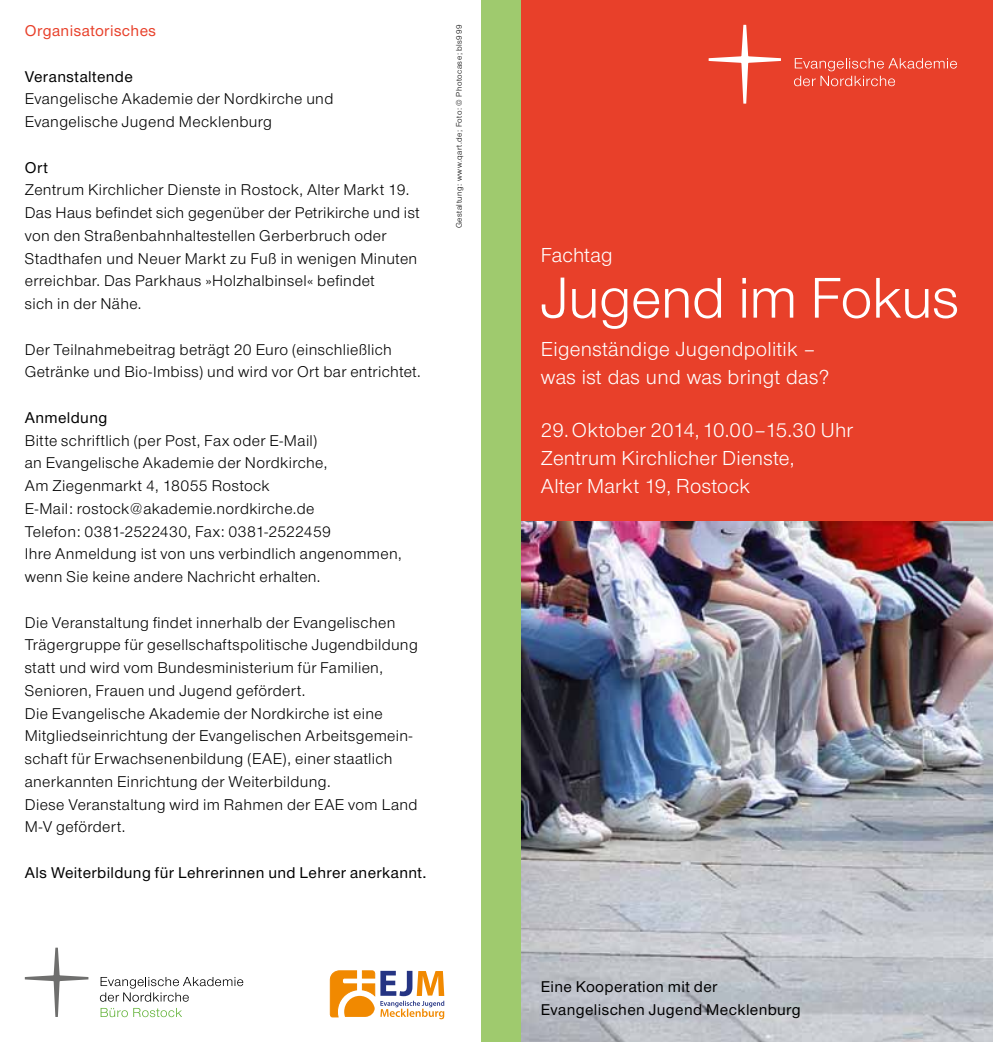
<style>
.page{position:relative;width:993px;height:1042px;background:#fff}
.page>*{position:absolute;margin:0;border:0;box-sizing:border-box;transform-origin:0 0}
.t1{font:59.5px "Nordelbica";letter-spacing:-.01em;color:#fff}
.t2{font:21px/28px "Nordelbica";letter-spacing:.015em;color:#fff}
.t3{font:16.1px/22.8px "Nordelbica";letter-spacing:.025em;color:#000}
.t4{font:500 16.1px/22.8px "Nordelbica";letter-spacing:.025em;color:#000}
.t5{font:500 16.1px "Nordelbica";letter-spacing:.025em;color:#e8402a}
.t6{font:8.4px "Nordelbica";letter-spacing:.06em;color:#000}
</style>
<div class="page">
<img style="left:521px;top:521px;width:471px;height:521px">
<div style="left:521px;top:0;width:471px;height:521px;background:#e8402a"></div>
<svg style="left:708px;top:25px;width:72px;height:79px"></svg>
<svg style="left:794px;top:58px;width:162px;height:28px"></svg>
<div style="left:481px;top:0;width:40px;height:1042px;background:#9fca6e"></div>
<svg style="left:25px;top:947px;width:63px;height:70px"></svg>
<svg style="left:100px;top:977px;width:143px;height:24px"></svg>
<svg style="left:101px;top:1008px;width:81px;height:9px"></svg>
<svg style="left:329px;top:970px;width:115px;height:49px"></svg>
<p class="t5" style="left:25px;top:21px;width:133px">Organisatorisches</p>
<p class="t4" style="left:25px;top:65px;width:109px">Veranstaltende</p>
<p class="t3" style="left:25px;top:88px;width:310px">Evangelische Akademie der Nordkirche und<br>Evangelische Jugend Mecklenburg</p>
<p class="t4" style="left:25px;top:156px;width:25px">Ort</p>
<p class="t3" style="left:25px;top:179px;width:396px">Zentrum Kirchlicher Dienste in Rostock, Alter Markt 19.<br>Das Haus befindet sich gegenüber der Petrikirche und ist von den Straßenbahnhaltestellen Gerberbruch oder Stadthafen und Neuer Markt zu Fuß in wenigen Minuten erreichbar. Das Parkhaus »Holzhalbinsel« befindet<br>sich in der Nähe.</p>
<p class="t3" style="left:25px;top:338px;width:397px">Der Teilnahmebeitrag beträgt 20 Euro (einschließlich<br>Getränke und Bio-Imbiss) und wird vor Ort bar entrichtet.</p>
<p class="t4" style="left:25px;top:406px;width:84px">Anmeldung</p>
<p class="t3" style="left:25px;top:429px;width:378px">Bitte schriftlich (per Post, Fax oder E-Mail)<br>an Evangelische Akademie der Nordkirche,<br>Am Ziegenmarkt 4, 18055 Rostock<br>E-Mail: rostock@akademie.nordkirche.de<br>Telefon: 0381-2522430, Fax: 0381-2522459<br>Ihre Anmeldung ist von uns verbindlich angenommen, wenn Sie keine andere Nachricht erhalten.</p>
<p class="t3" style="left:25px;top:611px;width:394px">Die Veranstaltung findet innerhalb der Evangelischen Trägergruppe für gesellschaftspolitische Jugendbildung statt und wird vom Bundesministerium für Familien, Senioren, Frauen und Jugend gefördert.<br>Die Evangelische Akademie der Nordkirche ist eine Mitgliedseinrichtung der Evangelischen Arbeitsgemein&shy;schaft für Erwachsenenbildung (EAE), einer staatlich anerkannten Einrichtung der Weiterbildung.<br>Diese Veranstaltung wird im Rahmen der EAE vom Land M-V gefördert.</p>
<p class="t4" style="left:25px;top:861px;width:403px">Als Weiterbildung für Lehrerinnen und Lehrer anerkannt.</p>
<p class="t6" style="left:454px;top:228px;width:205px;rotate:-90deg">Gestaltung: www.qart.de; Foto: © Photocase; bls999</p>
<h2 class="t2" style="left:540px;top:241px;width:73px">Fachtag</h2>
<h1 class="t1" style="left:540px;top:264px;width:419px">Jugend im Fokus</h1>
<h2 class="t2" style="left:540px;top:335px;width:289px">Eigenständige Jugendpolitik – was ist das und was bringt das?</h2>
<h2 class="t2" style="left:540px;top:416px;width:313px">29. Oktober 2014, 10.00–15.30 Uhr<br>Zentrum Kirchlicher Dienste,<br>Alter Markt 19, Rostock</h2>
<p class="t4" style="left:540px;top:975px;width:261px">Eine Kooperation mit der<br>Evangelischen Jugend Mecklenburg</p>
</div>
